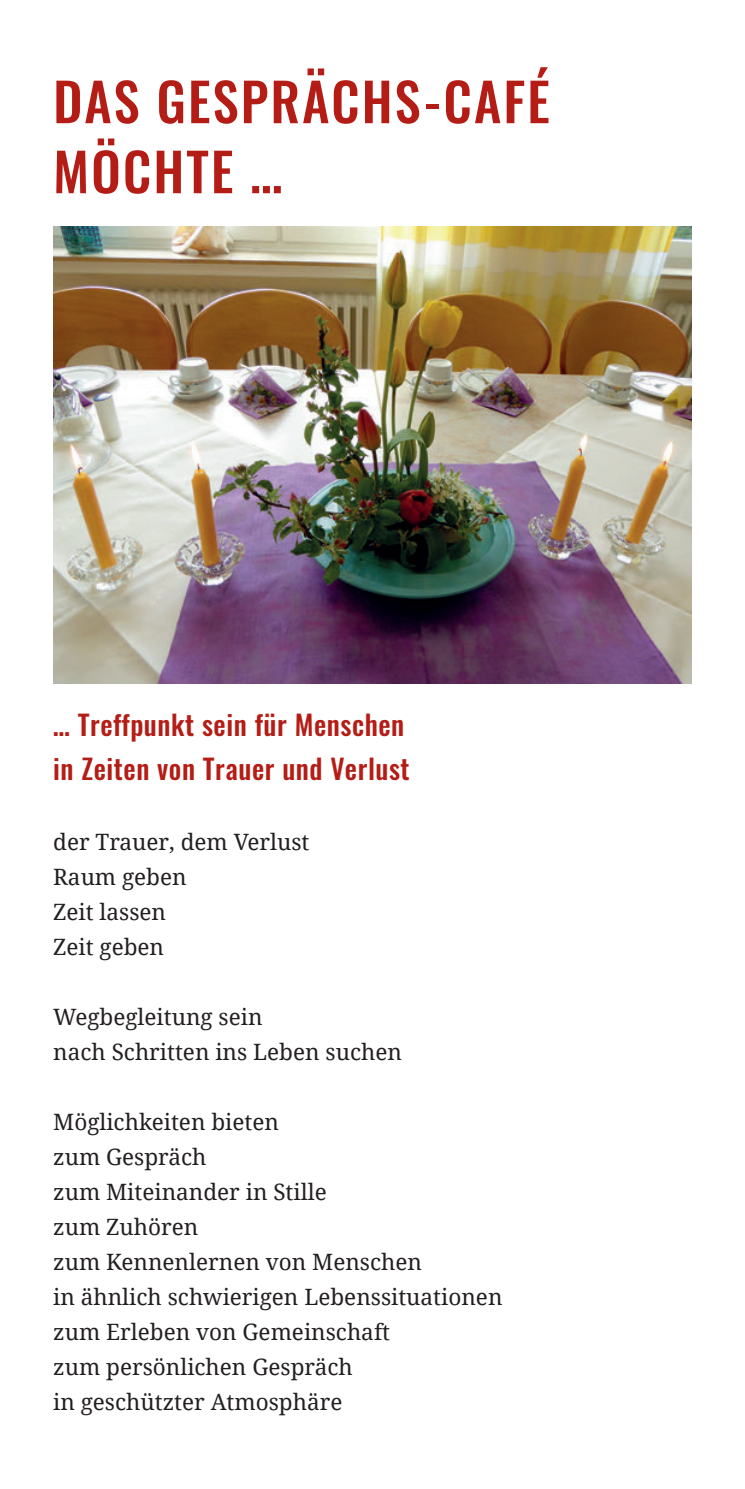
<style>
.page{position:relative;width:745px;height:1489px;background:#fff}
.page>*{position:absolute;margin:0;border:0;box-sizing:border-box;transform-origin:0 0}
.t1{font:500 52.5px/70px "Oswald";letter-spacing:.04em;color:#b41d15}
.t2{font:500 27.5px/43.8px "Oswald";letter-spacing:.02em;color:#b41d15}
.t3{font:22.5px/35px "Noto Serif";color:#231f20}
</style>
<div class="page">
<img style="left:53px;top:227px;width:638px;height:456px">
<h1 class="t1" style="left:53px;top:70px;width:497px">DAS GESPRÄCHS-CAFÉ<br>MÖCHTE …</h1>
<p class="t2" style="left:53px;top:704px;width:358px">… Treffpunkt sein für Menschen in Zeiten von Trauer und Verlust</p>
<p class="t3" style="left:53px;top:823px;width:258px">der Trauer, dem Verlust<br>Raum geben<br>Zeit lassen<br>Zeit geben</p>
<p class="t3" style="left:53px;top:998px;width:350px">Wegbegleitung sein<br>nach Schritten ins Leben suchen</p>
<p class="t3" style="left:53px;top:1103px;width:450px">Möglichkeiten bieten<br>zum Gespräch<br>zum Miteinander in Stille<br>zum Zuhören<br>zum Kennenlernen von Menschen<br>in ähnlich schwierigen Lebenssituationen zum Erleben von Gemeinschaft<br>zum persönlichen Gespräch<br>in geschützter Atmosphäre</p>
</div>
